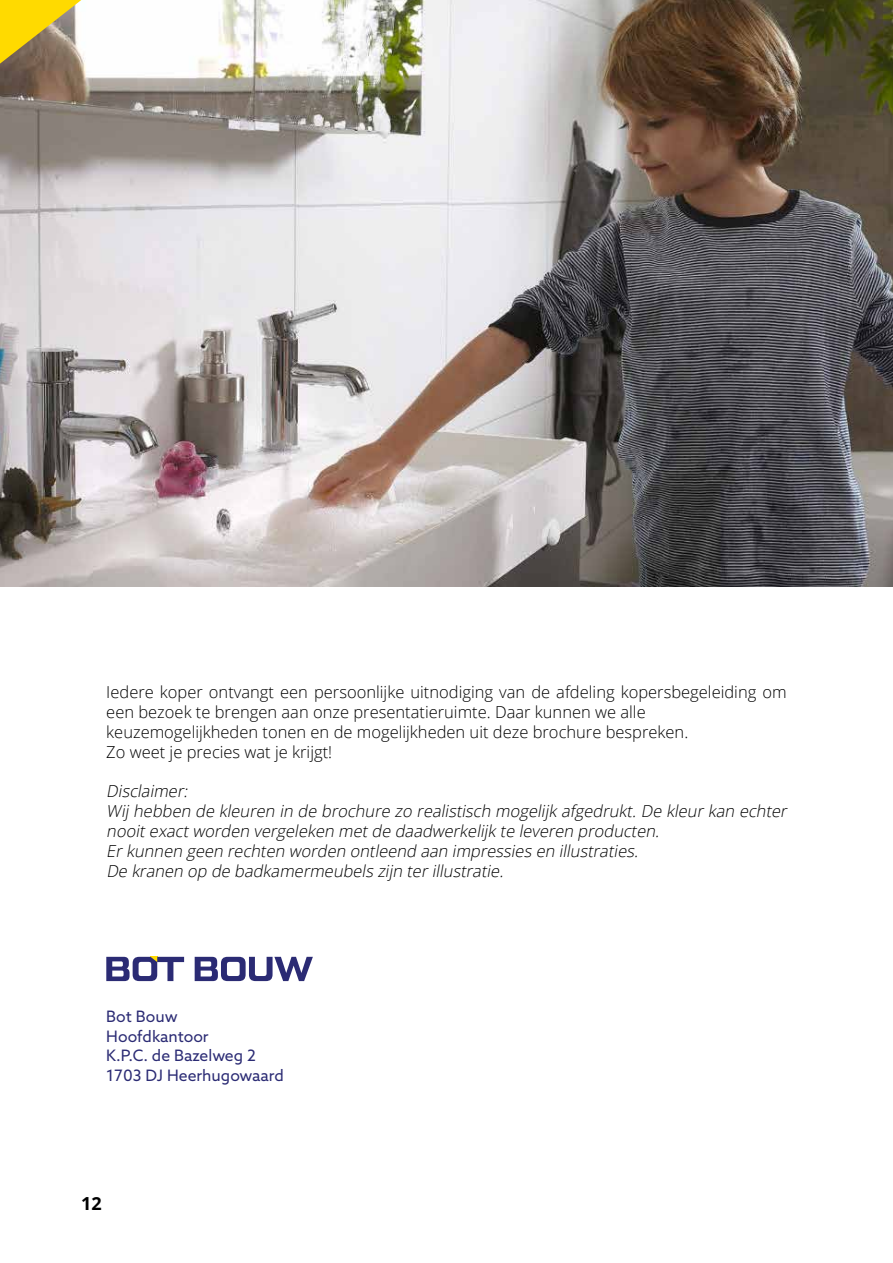
<style>
.page{position:relative;width:893px;height:1263px;background:#fff}
.page>*{position:absolute;margin:0;border:0;box-sizing:border-box;transform-origin:0 0}
.t1{font:700 18px "Open Sans";color:#000}
.t2{font:italic 300 16.5px/19.8px "Open Sans";color:#000}
.t3{font:300 16.5px/19.8px "Open Sans";color:#000}
.t4{font:15.75px/19.5px "Azo Sans";color:#2b2b74}
</style>
<div class="page">
<img style="left:0;top:0;width:893px;height:587px">
<svg style="left:106px;top:957px;width:78px;height:24px"></svg>
<svg style="left:195px;top:957px;width:118px;height:24px"></svg>
<svg style="left:0;top:0;width:102px;height:78px"></svg>
<p class="t3" style="left:106px;top:682px;width:682px">Iedere koper ontvangt een persoonlijke uitnodiging van de afdeling kopersbegeleiding om een bezoek te brengen aan onze presentatieruimte. Daar kunnen we alle keuzemogelijkheden tonen en de mogelijkheden uit deze brochure bespreken.<br>Zo weet je precies wat je krijgt!</p>
<p class="t2" style="left:106px;top:781px;width:686px">Disclaimer:<br>Wij hebben de kleuren in de brochure zo realistisch mogelij k afgedrukt.De kleurkan echter nooitexactworden vergeleken metde daadwerkelij k te leveren producten.<br>Erkunnen geen rechten worden ontleend aan impressies en illustraties.<br>De kranen op de badkamermeubels zijn terillustratie.</p>
<p class="t4" style="left:106px;top:1006px;width:179px">Bot Bouw<br>Hoofdkantoor<br>K.P.C. de Bazelweg 2<br>1703 DJ Heerhugowaard</p>
<p class="t1" style="left:81px;top:1191px;width:22px">12</p>
</div>
